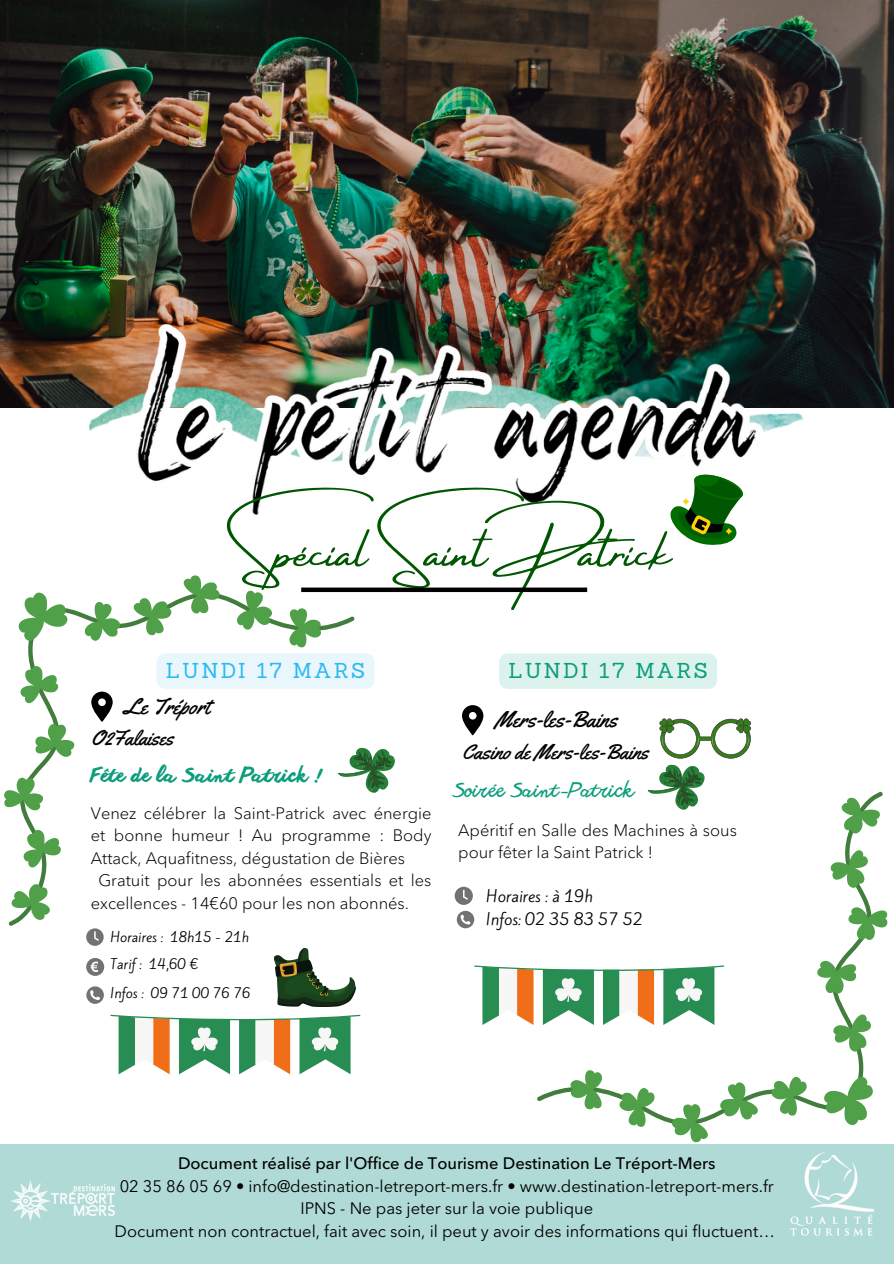
<style>
.page{position:relative;width:894px;height:1264px;background:#fff}
.page>*{position:absolute;margin:0;border:0;box-sizing:border-box;transform-origin:0 0}
.t1{font:53.4px "Amsterdam Four";color:#015601}
.t2{font:22.5px "Yellowtail";color:#000}
.t3{font:21px "Yellowtail";color:#000}
.t4{font:21px "Sanchez";letter-spacing:.1em;color:#2db9f0}
.t5{font:21px "Sanchez";letter-spacing:.1em;color:#0c9d7b}
.t6{font:19.5px "Anothershabby";color:#0c9d7b}
.t7{font:300 19.5px "Another Shabby";color:#0c9d7b}
.t8{font:16.5px/22.5px "Avenir Next Cyr";color:#000;text-align:center}
.t9{font:300 16.5px/22.5px "Avenir Next Cyr";color:#000}
.t10{font:15px "Kite One";color:#000}
.t11{font:12.75px "Kite One";color:#000}
.s1{font-weight:500}
</style>
<div class="page">
<div style="left:0;top:1144px;width:893px;height:119px;background:#b0dad5"></div>
<img style="left:10px;top:1180px;width:105px;height:41px">
<img style="left:790px;top:1152px;width:83px;height:83px">
<img style="left:0;top:0;width:893px;height:407px">
<img style="left:89px;top:376px;width:715px;height:56px">
<img style="left:132px;top:324px;width:630px;height:192px">
<div style="left:301px;top:587px;width:286px;height:5px;background:#000"></div>
<svg style="left:86px;top:986px;width:18px;height:17px"></svg>
<svg style="left:462px;top:705px;width:21px;height:30px"></svg>
<svg style="left:454px;top:886px;width:18px;height:18px"></svg>
<svg style="left:456px;top:910px;width:18px;height:18px"></svg>
<svg style="left:474px;top:965px;width:62px;height:59px"></svg>
<div style="left:86px;top:957px;width:18px;height:18px;background:#717273;border-radius:50%"></div>
<svg style="left:90px;top:961px;width:8px;height:11px"></svg>
<svg style="left:86px;top:928px;width:18px;height:17px"></svg>
<svg style="left:110px;top:1014px;width:250px;height:60px"></svg>
<svg style="left:536px;top:965px;width:328px;height:144px"></svg>
<svg style="left:809px;top:791px;width:79px;height:210px"></svg>
<svg style="left:832px;top:1012px;width:39px;height:40px"></svg>
<svg style="left:563px;top:1063px;width:254px;height:80px"></svg>
<svg style="left:823px;top:1074px;width:50px;height:52px"></svg>
<svg style="left:666px;top:473px;width:78px;height:72px"></svg>
<svg style="left:8px;top:875px;width:42px;height:51px"></svg>
<svg style="left:4px;top:575px;width:401px;height:294px"></svg>
<svg style="left:647px;top:718px;width:104px;height:92px"></svg>
<div style="left:499px;top:653px;width:218px;height:36px;background:#dcf3ed"></div>
<img style="left:274px;top:949px;width:81px;height:57px">
<p class="t1" style="left:237px;top:522px;width:435px">Spécial Saint Patrick</p>
<h2 class="t4" style="left:166px;top:656px;width:200px">LUNDI 17 MARS</h2>
<h3 class="t2" style="left:124px;top:692px;width:87px">Le Tréport</h3>
<p class="t3" style="left:91px;top:725px;width:84px">O2Falaises</p>
<p class="t6" style="left:91px;top:764px;width:233px">Fête de la Saint Patrick !</p>
<p class="t9" style="left:91px;top:801px;width:342px">Venez célébrer la Saint-Patrick avec énergie</p>
<p class="t9" style="left:91px;top:824px;width:342px">et bonne humeur ! Au programme : Body</p>
<p class="t9" style="left:91px;top:846px;width:315px">Attack, Aquafitness, dégustation de Bières</p>
<p class="t9" style="left:98px;top:869px;width:334px">Gratuit pour les abonnées essentials et les</p>
<p class="t9" style="left:91px;top:891px;width:319px">excellences - 14€60 pour les non abonnés.</p>
<h2 class="t11" style="left:110px;top:928px;width:140px">Horaires : 18h15 - 21h</h2>
<h3 class="t11" style="left:111px;top:955px;width:89px">Tarif : 14,60 €</h3>
<h3 class="t11" style="left:111px;top:983px;width:142px">Infos : 09 71 00 76 76</h3>
<p class="t5" style="left:508px;top:657px;width:200px">LUNDI 17 MARS</p>
<p class="t2" style="left:495px;top:705px;width:124px">Mers-les-Bains</p>
<p class="t3" style="left:462px;top:738px;width:188px">Casino de Mers-les-Bains</p>
<h1 class="t7" style="left:453px;top:779px;width:183px">Soirée Saint-Patrick</h1>
<p class="t9" style="left:458px;top:818px;width:280px">Apéritif en Salle des Machines à sous pour fêter la Saint Patrick !</p>
<p class="t10" style="left:486px;top:885px;width:108px">Horaires : à 19h</p>
<p class="t10" style="left:486px;top:909px;width:158px">Infos: 02 35 83 57 52</p>
<p class="t8" style="left:114px;top:1151px;width:661px"><span class="s1">Document réalisé par l'Office de Tourisme Destination Le Tréport-Mers<br></span>02 35 86 05 69 • info@destination-letreport-mers.fr • www.destination-letreport-mers.fr IPNS - Ne pas jeter sur la voie publique<br>Document non contractuel, fait avec soin, il peut y avoir des informations qui fluctuent…</p>
</div>
